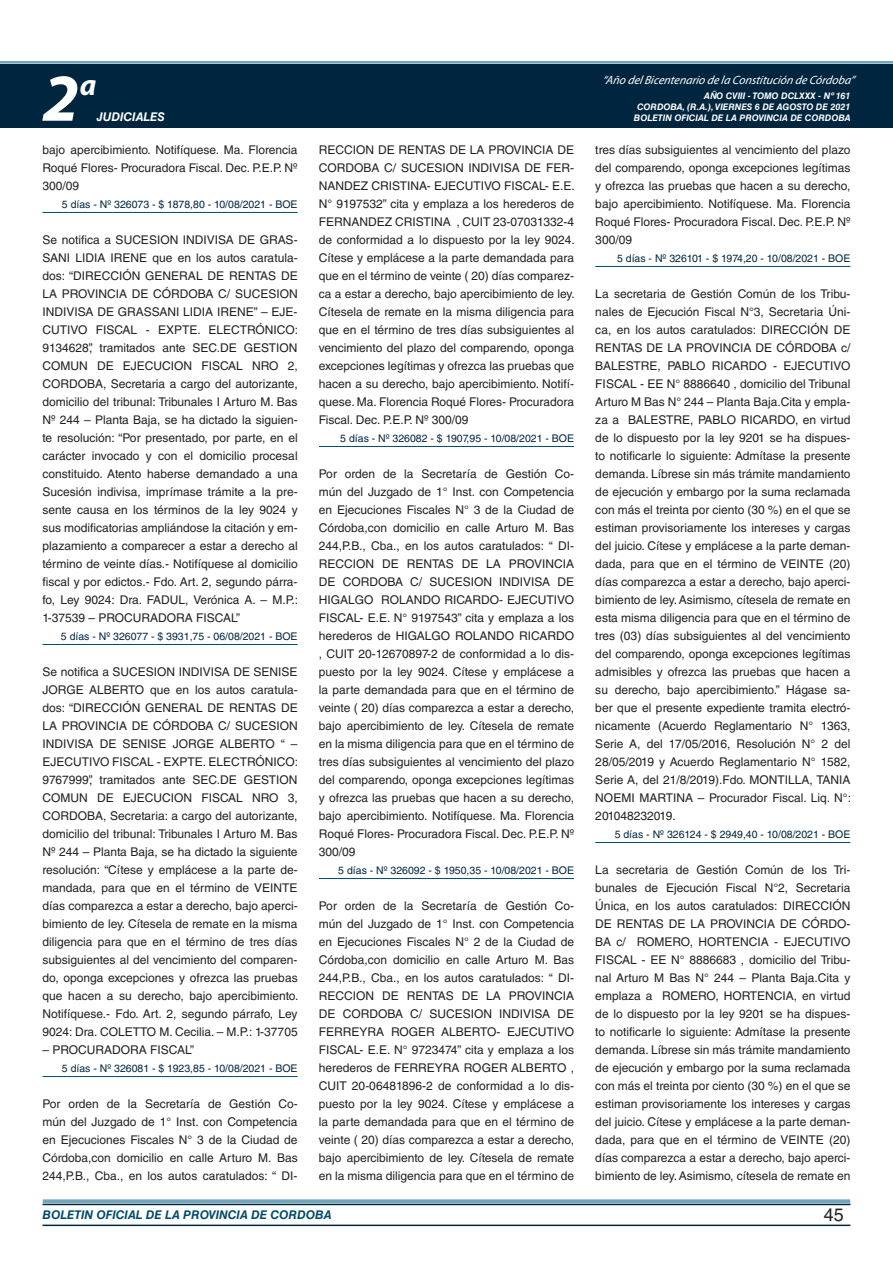
<style>
.page{position:relative;width:893px;height:1263px;background:#fff}
.page>*{position:absolute;margin:0;border:0;box-sizing:border-box;transform-origin:0 0}
.t1{font:italic 700 67.5px "Myriad Pro";color:#fff}
.t2{font:italic 700 30px "Myriad Pro";color:#fff}
.t3{font:18px "Helvetica LT Std";color:#231f20}
.t4{font:12px/18px "Helvetica LT Std";color:#231f20;text-align:justify}
.t5{font:italic 12px "Myriad Pro";color:#fff}
.t6{font:italic 700 12px "Helvetica LT Std";color:#004b6c}
.t7{font:italic 700 12px "Helvetica LT Std";color:#fff}
.t8{font:10.5px "Helvetica LT Std";color:#00263f}
.t9{font:italic 700 9px/10.8px "Helvetica LT Std";color:#fff;text-align:right}
</style>
<div class="page">
<div style="left:0;top:61px;width:893px;height:6px;background:#fff;opacity:.75"></div>
<div style="left:0;top:64px;width:893px;height:64px;background:#00263f"></div>
<hr style="left:43px;top:1224px;width:807px;height:2px;background:#00263f">
<div style="left:42px;top:1198px;width:809px;height:8px;background:#fff;opacity:.75"></div>
<hr style="left:43px;top:212px;width:255px;height:1px;background:#004b6c">
<hr style="left:43px;top:644px;width:255px;height:1px;background:#004b6c">
<hr style="left:43px;top:1076px;width:255px;height:1px;background:#004b6c">
<hr style="left:319px;top:446px;width:255px;height:1px;background:#004b6c">
<hr style="left:319px;top:878px;width:255px;height:1px;background:#004b6c">
<hr style="left:595px;top:266px;width:255px;height:1px;background:#004b6c">
<hr style="left:595px;top:842px;width:255px;height:1px;background:#004b6c">
<p class="t5" style="left:603px;top:72px;width:254px">“Año delBicentenario de la Constitución de Córdoba”</p>
<h1 class="t1" style="left:43px;top:54px;width:38px">2</h1>
<h2 class="t2" style="left:80px;top:66px;width:18px">a</h2>
<p class="t9" style="left:637px;top:91px;width:215px">AÑO CVIII - TOMO DCLXXX - Nº 161<br>CORDOBA, (R.A.), VIERNES 6 DE AGOSTO DE 2021</p>
<p class="t7" style="left:97px;top:110px;width:70px">JUDICIALES</p>
<p class="t9" style="left:634px;top:112px;width:218px">BOLETIN OFICIAL DE LA PROVINCIA DE CORDOBA</p>
<p class="t4" style="left:43px;top:141px;width:257px">bajo apercibimiento. Notifíquese. Ma. Florencia Roqué Flores- Procuradora Fiscal. Dec. P.E.P. Nº 300/09</p>
<p class="t8" style="left:62px;top:198px;width:237px">5 días - Nº 326073 - $ 1878,80 - 10/08/2021 - BOE</p>
<p class="t4" style="left:43px;top:231px;width:257px">Se notifica a SUCESION INDIVISA DE GRAS-SANI LIDIA IRENE que en los autos caratula&shy;dos: “DIRECCIÓN GENERAL DE RENTAS DE LA PROVINCIA DE CÓRDOBA C/ SUCESION INDIVISA DE GRASSANI LIDIA IRENE” – EJE-CUTIVO FISCAL - EXPTE. ELECTRÓNICO:<br>9134628”, tramitados ante SEC.DE GESTION COMUN DE EJECUCION FISCAL NRO 2, CORDOBA, Secretaria a cargo del autorizante, domicilio del tribunal: Tribunales I Arturo M. Bas Nº 244 – Planta Baja, se ha dictado la siguien&shy;te resolución: “Por presentado, por parte, en el carácter invocado y con el domicilio procesal constituido. Atento haberse demandado a una Sucesión indivisa, imprímase trámite a la pre&shy;sente causa en los términos de la ley 9024 y sus modificatorias ampliándose la citación y em&shy;plazamiento a comparecer a estar a derecho al término de veinte días.- Notifíquese al domicilio fiscal y por edictos.- Fdo. Art. 2, segundo párra&shy;fo, Ley 9024: Dra. FADUL, Verónica A. – M.P.:<br>1-37539 – PROCURADORA FISCAL”</p>
<p class="t8" style="left:61px;top:630px;width:238px">5 días - Nº 326077 - $ 3931,75 - 06/08/2021 - BOE</p>
<p class="t4" style="left:43px;top:663px;width:257px">Se notifica a SUCESION INDIVISA DE SENISE JORGE ALBERTO que en los autos caratula&shy;dos: “DIRECCIÓN GENERAL DE RENTAS DE LA PROVINCIA DE CÓRDOBA C/ SUCESION INDIVISA DE SENISE JORGE ALBERTO “ – EJECUTIVO FISCAL - EXPTE. ELECTRÓNICO:<br>9767999”, tramitados ante SEC.DE GESTION COMUN DE EJECUCION FISCAL NRO 3, CORDOBA, Secretaria: a cargo del autorizante, domicilio del tribunal: Tribunales I Arturo M. Bas Nº 244 – Planta Baja, se ha dictado la siguiente resolución: “Cítese y emplácese a la parte de&shy;mandada, para que en el término de VEINTE días comparezca a estar a derecho, bajo aperci&shy;bimiento de ley. Cítesela de remate en la misma diligencia para que en el término de tres días subsiguientes al del vencimiento del comparen&shy;do, oponga excepciones y ofrezca las pruebas que hacen a su derecho, bajo apercibimiento.<br>Notifíquese.- Fdo. Art. 2, segundo párrafo, Ley 9024: Dra. COLETTO M. Cecilia. – M.P.: 1-37705</p>
<p class="t4" style="left:43px;top:1041px;width:153px">– PROCURADORA FISCAL”</p>
<p class="t8" style="left:62px;top:1062px;width:237px">5 días - Nº 326081 - $ 1923,85 - 10/08/2021 - BOE</p>
<p class="t4" style="left:43px;top:1095px;width:257px">Por orden de la Secretaría de Gestión Co&shy;mún del Juzgado de 1° Inst. con Competencia en Ejecuciones Fiscales N° 3 de la Ciudad de Córdoba,con domicilio en calle Arturo M. Bas 244,P.B., Cba., en los autos caratulados: “ DI-</p>
<p class="t4" style="left:319px;top:141px;width:257px">RECCION DE RENTAS DE LA PROVINCIA DE CORDOBA C/ SUCESION INDIVISA DE FER-NANDEZ CRISTINA- EJECUTIVO FISCAL- E.E.<br>N° 9197532” cita y emplaza a los herederos de FERNANDEZ CRISTINA , CUIT 23-07031332-4 de conformidad a lo dispuesto por la ley 9024.<br>Cítese y emplácese a la parte demandada para que en el término de veinte ( 20) días comparez&shy;ca a estar a derecho, bajo apercibimiento de ley.<br>Cítesela de remate en la misma diligencia para que en el término de tres días subsiguientes al vencimiento del plazo del comparendo, oponga excepciones legítimas y ofrezca las pruebas que hacen a su derecho, bajo apercibimiento. Notifí&shy;quese. Ma. Florencia Roqué Flores- Procuradora Fiscal. Dec. P.E.P. Nº 300/09</p>
<p class="t8" style="left:340px;top:432px;width:235px">5 días - Nº 326082 - $ 1907,95 - 10/08/2021 - BOE</p>
<p class="t4" style="left:319px;top:465px;width:257px">Por orden de la Secretaría de Gestión Co&shy;mún del Juzgado de 1° Inst. con Competencia en Ejecuciones Fiscales N° 3 de la Ciudad de Córdoba,con domicilio en calle Arturo M. Bas 244,P.B., Cba., en los autos caratulados: “ DI-RECCION DE RENTAS DE LA PROVINCIA DE CORDOBA C/ SUCESION INDIVISA DE HIGALGO ROLANDO RICARDO- EJECUTIVO FISCAL- E.E. N° 9197543” cita y emplaza a los herederos de HIGALGO ROLANDO RICARDO , CUIT 20-12670897-2 de conformidad a lo dis&shy;puesto por la ley 9024. Cítese y emplácese a la parte demandada para que en el término de veinte ( 20) días comparezca a estar a derecho, bajo apercibimiento de ley. Cítesela de remate en la misma diligencia para que en el término de tres días subsiguientes al vencimiento del plazo del comparendo, oponga excepciones legítimas y ofrezca las pruebas que hacen a su derecho, bajo apercibimiento. Notifíquese. Ma. Florencia Roqué Flores- Procuradora Fiscal. Dec. P.E.P. Nº 300/09</p>
<p class="t8" style="left:338px;top:864px;width:237px">5 días - Nº 326092 - $ 1950,35 - 10/08/2021 - BOE</p>
<p class="t4" style="left:319px;top:897px;width:257px">Por orden de la Secretaría de Gestión Co&shy;mún del Juzgado de 1° Inst. con Competencia en Ejecuciones Fiscales N° 2 de la Ciudad de Córdoba,con domicilio en calle Arturo M. Bas 244,P.B., Cba., en los autos caratulados: “ DI-RECCION DE RENTAS DE LA PROVINCIA DE CORDOBA C/ SUCESION INDIVISA DE FERREYRA ROGER ALBERTO- EJECUTIVO FISCAL- E.E. N° 9723474” cita y emplaza a los herederos de FERREYRA ROGER ALBERTO , CUIT 20-06481896-2 de conformidad a lo dis&shy;puesto por la ley 9024. Cítese y emplácese a la parte demandada para que en el término de veinte ( 20) días comparezca a estar a derecho, bajo apercibimiento de ley. Cítesela de remate en la misma diligencia para que en el término de</p>
<p class="t4" style="left:595px;top:141px;width:257px">tres días subsiguientes al vencimiento del plazo del comparendo, oponga excepciones legítimas y ofrezca las pruebas que hacen a su derecho, bajo apercibimiento. Notifíquese. Ma. Florencia Roqué Flores- Procuradora Fiscal. Dec. P.E.P. Nº 300/09</p>
<p class="t8" style="left:617px;top:252px;width:235px">5 días - Nº 326101 - $ 1974,20 - 10/08/2021 - BOE</p>
<p class="t4" style="left:595px;top:285px;width:257px">La secretaria de Gestión Común de los Tribu&shy;nales de Ejecución Fiscal N°3, Secretaria Úni&shy;ca, en los autos caratulados: DIRECCIÓN DE RENTAS DE LA PROVINCIA DE CÓRDOBA c/ BALESTRE, PABLO RICARDO - EJECUTIVO FISCAL - EE N° 8886640 , domicilio del Tribunal Arturo M Bas N° 244 – Planta Baja.Cita y empla&shy;za a BALESTRE, PABLO RICARDO, en virtud de lo dispuesto por la ley 9201 se ha dispues&shy;to notificarle lo siguiente: Admítase la presente demanda. Líbrese sin más trámite mandamiento de ejecución y embargo por la suma reclamada con más el treinta por ciento (30 %) en el que se estiman provisoriamente los intereses y cargas del juicio. Cítese y emplácese a la parte deman&shy;dada, para que en el término de VEINTE (20) días comparezca a estar a derecho, bajo aperci&shy;bimiento de ley. Asimismo, cítesela de remate en esta misma diligencia para que en el término de tres (03) días subsiguientes al del vencimiento del comparendo, oponga excepciones legítimas admisibles y ofrezca las pruebas que hacen a su derecho, bajo apercibimiento.” Hágase sa&shy;ber que el presente expediente tramita electró&shy;nicamente (Acuerdo Reglamentario N° 1363, Serie A, del 17/05/2016, Resolución N° 2 del 28/05/2019 y Acuerdo Reglamentario N° 1582, Serie A, del 21/8/2019).Fdo. MONTILLA, TANIA NOEMI MARTINA – Procurador Fiscal. Liq. N°:<br>201048232019.</p>
<p class="t8" style="left:615px;top:828px;width:237px">5 días - Nº 326124 - $ 2949,40 - 10/08/2021 - BOE</p>
<p class="t4" style="left:595px;top:861px;width:257px">La secretaria de Gestión Común de los Tri&shy;bunales de Ejecución Fiscal N°2, Secretaria Única, en los autos caratulados: DIRECCIÓN DE RENTAS DE LA PROVINCIA DE CÓRDO-BA c/ ROMERO, HORTENCIA - EJECUTIVO FISCAL - EE N° 8886683 , domicilio del Tribu&shy;nal Arturo M Bas N° 244 – Planta Baja.Cita y emplaza a ROMERO, HORTENCIA, en virtud de lo dispuesto por la ley 9201 se ha dispues&shy;to notificarle lo siguiente: Admítase la presente demanda. Líbrese sin más trámite mandamiento de ejecución y embargo por la suma reclamada con más el treinta por ciento (30 %) en el que se estiman provisoriamente los intereses y cargas del juicio. Cítese y emplácese a la parte deman&shy;dada, para que en el término de VEINTE (20) días comparezca a estar a derecho, bajo aperci&shy;bimiento de ley. Asimismo, cítesela de remate en</p>
<p class="t6" style="left:43px;top:1208px;width:290px">BOLETIN OFICIAL DE LA PROVINCIA DE CORDOBA</p>
<h3 class="t3" style="left:824px;top:1204px;width:22px">45</h3>
</div>
